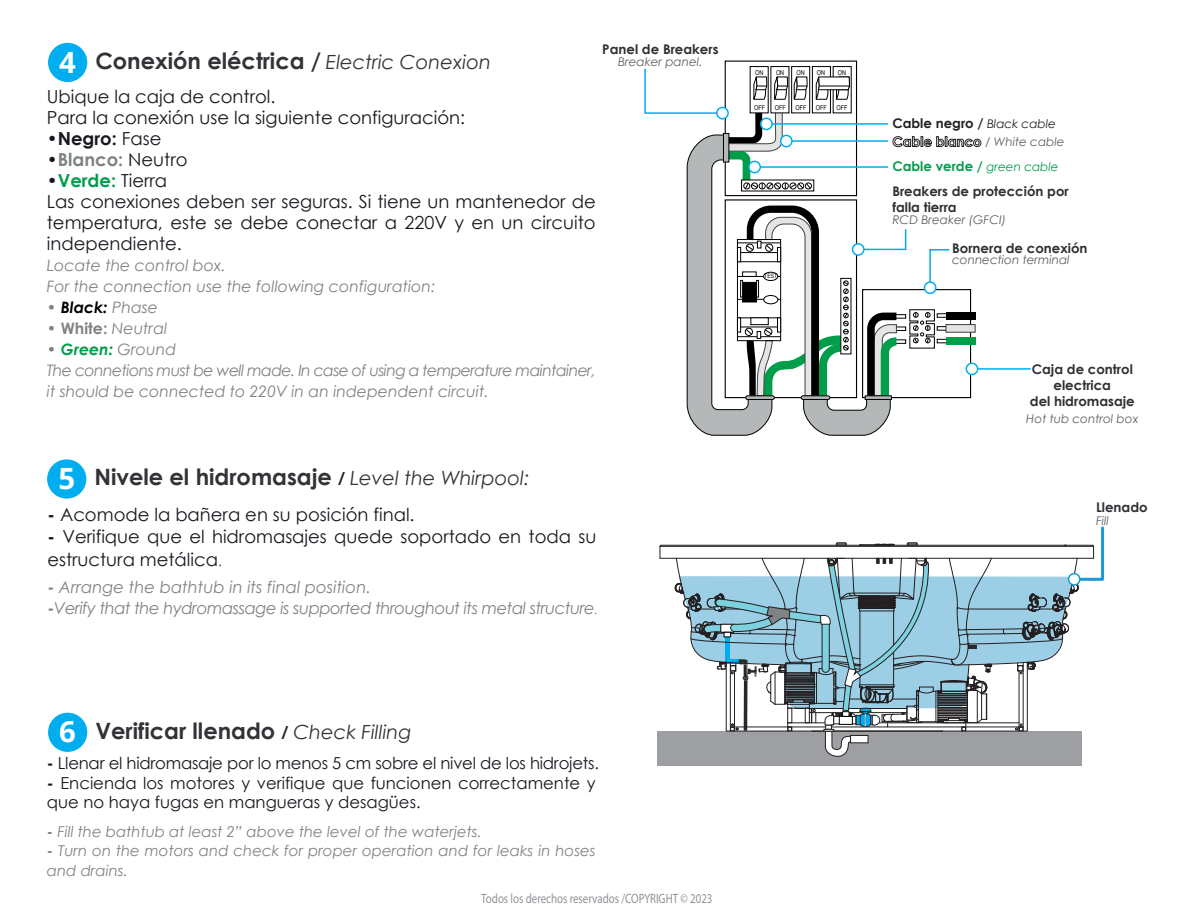
<style>
.page{position:relative;width:1188px;height:918px;background:#fff}
.page>*{position:absolute;margin:0;border:0;box-sizing:border-box;transform-origin:0 0}
.t1{font:700 29.25px "Open Sans";color:#fff}
.t2{font:700 22.5px "Century Gothic";color:#333237}
.t3{font:18px/21px "Century Gothic";color:#1a161e}
.t4{font:700 18px "Century Gothic";color:#1a161e}
.t5{font:16.5px/19.5px "Century Gothic";color:#1a161e}
.t6{font:italic 16.5px/21px "Century Gothic";letter-spacing:-.03em;color:#808285}
.t7{font:italic 15.75px/21px "Century Gothic";letter-spacing:-.04em;color:#808285}
.t8{font:italic 15.75px/21px "Century Gothic";color:#808285}
.t9{font:italic 15px/19.5px "Century Gothic";color:#808285}
.t10{font:13.5px "Myriad Pro";color:#919298;scale:.81 1}
.t11{font:700 13.35px/15.9px "Century Gothic";color:#302f34;text-align:center}
.t12{font:700 13.35px "Century Gothic";color:#231f20}
.t13{font:700 13.35px "Century Gothic";color:#009d4b}
.t14{font:italic 12px "Century Gothic";color:#5e5f62}
.t15{font:6.75px "Arial Narrow";color:#000001}
.t16{font:6.15px "Arial Narrow";color:#000001}
.s1{font-weight:400;font-style:italic;font-size:19.5px}
.s2{font-weight:400}
.s3{font-weight:700;color:#7d8283}
.s4{font-weight:700;color:#009d4b}
.s5{font-weight:700;color:#000001}
.s6{font-weight:700;font-style:normal}
.s7{font-family:"Open Sans";font-weight:600;font-size:18px;color:#231f20}
.s8{font-weight:700}
.s9{font-family:"Open Sans";font-weight:300;color:#231f20}
.s10{font-family:"Open Sans";font-weight:300}
.s11{font-weight:400;font-style:italic;font-size:12px}
</style>
<div class="page">
<svg style="left:750px;top:66px;width:19px;height:2px"></svg>
<svg style="left:771px;top:66px;width:18px;height:2px"></svg>
<svg style="left:791px;top:66px;width:19px;height:2px"></svg>
<svg style="left:812px;top:66px;width:19px;height:2px"></svg>
<svg style="left:833px;top:66px;width:19px;height:2px"></svg>
<hr style="left:972px;top:368px;width:58px;height:2px;background:#00aeef">
<svg style="left:644px;top:68px;width:338px;height:368px"></svg>
<div style="left:657px;top:731px;width:425px;height:34px;background:#9d9fa2"></div>
<svg style="left:660px;top:526px;width:445px;height:231px"></svg>
<div style="left:47px;top:459px;width:39px;height:40px;background:#00aeef;border-radius:50%"></div>
<div style="left:48px;top:43px;width:39px;height:39px;background:#00aeef;border-radius:50%"></div>
<div style="left:48px;top:713px;width:39px;height:39px;background:#00aeef;border-radius:50%"></div>
<h1 class="t1" style="left:59px;top:41px;width:18px">4</h1>
<p class="t2" style="left:95px;top:44px;width:397px">Conexión eléctrica / <span class="s1">Electric Conexion</span></p>
<p class="t3" style="left:47px;top:86px;width:420px">Ubique la caja de control.<br>Para la conexión use la siguiente configuración:</p>
<p class="t4" style="left:47px;top:125px;width:116px"><span class="s2">•</span>Negro: <span class="s2">Fase</span></p>
<p class="t3" style="left:47px;top:149px;width:142px">•<span class="s3">Blanco:</span> Neutro</p>
<p class="t3" style="left:47px;top:170px;width:550px">•<span class="s4">Verde:</span> Tierra<br>Las conexiones deben ser seguras. Si tiene un mantenedor de temperatura, este se debe conectar a 220V y en un circuito independiente.</p>
<p class="t8" style="left:47px;top:255px;width:390px">Locate the control box.<br>For the connection use the following configuration:</p>
<p class="t8" style="left:47px;top:297px;width:113px">• <span class="s5">Black:</span> Phase</p>
<p class="t8" style="left:47px;top:318px;width:122px">• <span class="s6">White:</span> Neutral</p>
<p class="t7" style="left:47px;top:339px;width:550px">• <span class="s4">Green:</span> Ground<br>The connetions must be well made. In case of using a temperature maintainer, it should be connected to 220V in an independent circuit.</p>
<p class="t11" style="left:602px;top:41px;width:118px">Panel de Breakers</p>
<p class="t14" style="left:618px;top:53px;width:86px">Breaker panel.</p>
<h1 class="t1" style="left:58px;top:458px;width:18px">5</h1>
<p class="t2" style="left:94px;top:460px;width:437px">Nivele el hidromasaje <span class="s7">/</span> <span class="s1">Level the Whirpool:</span></p>
<p class="t3" style="left:47px;top:504px;width:369px"><span class="s8">-</span> Acomode la bañera en su posición final.</p>
<p class="t3" style="left:47px;top:525px;width:550px;line-height:22.5px"><span class="s8">-</span> Verifique que el hidromasajes quede soportado en toda su estructura metálica<span class="s9">.</span></p>
<p class="t6" style="left:47px;top:576px;width:552px"><span class="s6">-</span> Arrange the bathtub in its final position.<br><span class="s6">-</span>Verify that the hydromassage is supported throughout its metal structure<span class="s10">.</span></p>
<p class="t15" style="left:755px;top:68px;width:10px">ON</p>
<p class="t15" style="left:754px;top:103px;width:13px">OFF</p>
<p class="t15" style="left:775px;top:103px;width:13px">OFF</p>
<p class="t15" style="left:795px;top:103px;width:13px">OFF</p>
<p class="t15" style="left:816px;top:103px;width:13px">OFF</p>
<p class="t15" style="left:837px;top:103px;width:13px">OFF</p>
<p class="t15" style="left:776px;top:68px;width:10px">ON</p>
<p class="t15" style="left:797px;top:68px;width:10px">ON</p>
<p class="t15" style="left:817px;top:68px;width:10px">ON</p>
<p class="t15" style="left:838px;top:68px;width:10px">ON</p>
<p class="t16" style="left:764px;top:272px;width:14px">TEST</p>
<h1 class="t1" style="left:59px;top:711px;width:18px">6</h1>
<p class="t5" style="left:47px;top:753px;width:554px"><span class="s8">-</span> Llenar el hidromasaje por lo menos 5 cm sobre el nivel de los hidrojets.</p>
<p class="t5" style="left:47px;top:773px;width:550px"><span class="s8">-</span> Encienda los motores y verifique que funcionen correctamente y que no haya fugas en mangueras y desagües.</p>
<p class="t9" style="left:47px;top:821px;width:437px"><span class="s6">-</span> Fill the bathtub at least 2” above the level of the waterjets.</p>
<p class="t9" style="left:47px;top:841px;width:550px"><span class="s6">-</span> Turn on the motors and check for proper operation and for leaks in hoses and drains.</p>
<p class="t2" style="left:95px;top:714px;width:318px">Verificar llenado <span class="s7">/</span> <span class="s1">Check Filling</span></p>
<p class="t10" style="left:481px;top:890px;width:287px">Todos los derechos reservados /COPYRIGHT © 2023</p>
<p class="t12" style="left:892px;top:113px;width:165px">Cable negro / <span class="s11">Black cable</span></p>
<p class="t14" style="left:985px;top:134px;width:81px">/ White cable</p>
<p class="t13" style="left:892px;top:156px;width:168px">Cable verde / <span class="s11">green cable</span></p>
<p class="t11" style="left:892px;top:183px;width:178px;text-align:left">Breakers de protección por falla tierra</p>
<p class="t14" style="left:892px;top:212px;width:115px">RCD Breaker (GFCI)</p>
<p class="t11" style="left:952px;top:240px;width:137px">Bornera de conexión</p>
<p class="t14" style="left:952px;top:252px;width:119px">connection terminal</p>
<p class="t11" style="left:1030px;top:361px;width:106px">Caja de control electrica<br>del hidromasaje</p>
<p class="t14" style="left:1026px;top:410px;width:114px">Hot tub control box</p>
<p class="t11" style="left:1096px;top:498px;width:53px">Llenado</p>
<p class="t14" style="left:1096px;top:512px;width:14px">Fill</p>
</div>
